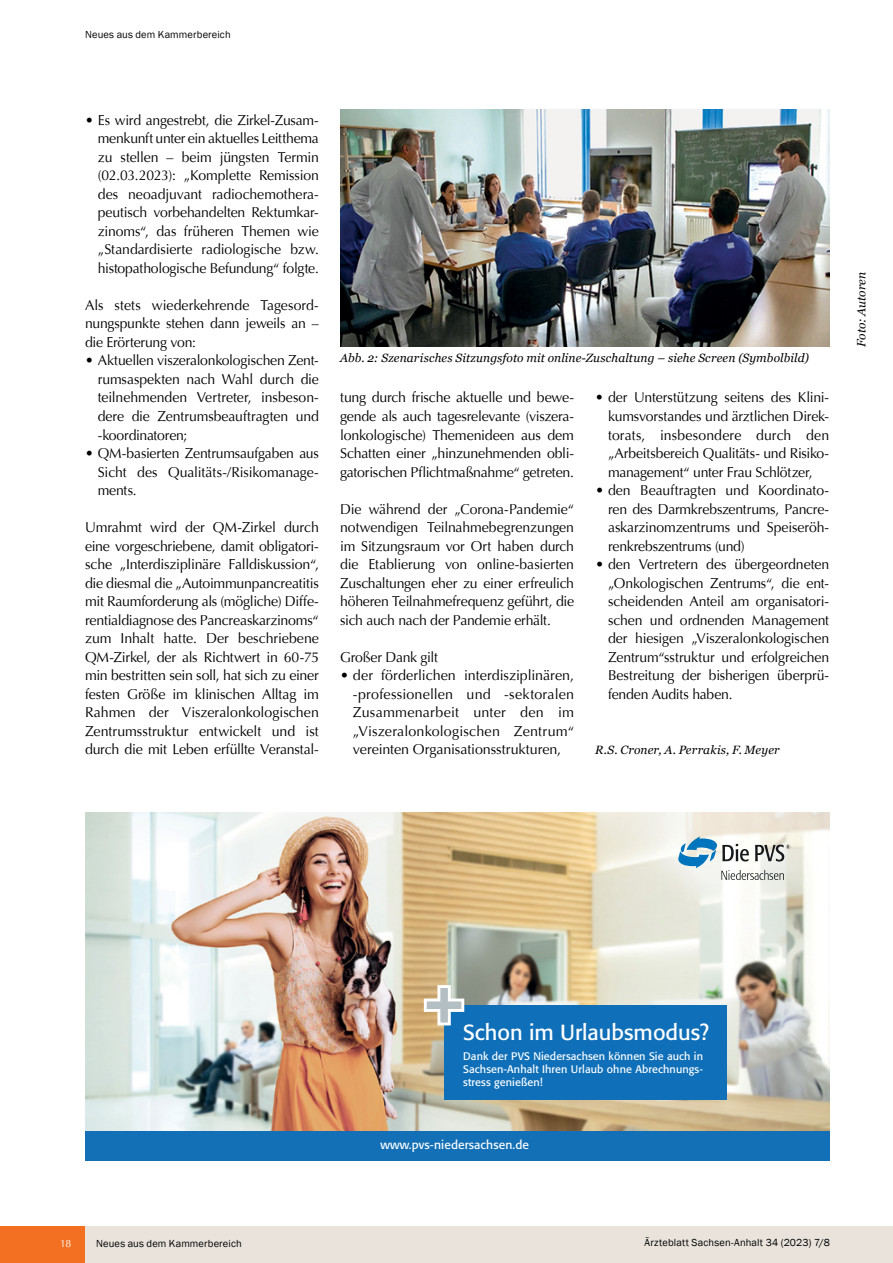
<style>
.page{position:relative;width:893px;height:1263px;background:#fff}
.page>*{position:absolute;margin:0;border:0;box-sizing:border-box;transform-origin:0 0}
.t1{font:21.6px "Formata";color:#fff}
.t2{font:14.25px/18.5px "Optima";letter-spacing:-.01em;color:#000;text-align:justify}
.t3{font:italic 12px "Georgia";letter-spacing:.01em;color:#000}
.t4{font:12px "Formata";letter-spacing:.01em;color:#fff}
.t5{font:10.8px/13px "Formata";letter-spacing:.01em;color:#fff;text-align:justify}
.t6{font:10.5px "Franklin Gothic";letter-spacing:.015em;color:#000}
.t7{font:10.5px "Optima";color:#fff}
</style>
<div class="page">
<div style="left:0;top:1226px;width:893px;height:37px;background:#e9e3dc"></div>
<div style="left:0;top:1226px;width:85px;height:37px;background:#f36f21"></div>
<img style="left:340px;top:110px;width:489px;height:237px">
<img style="left:85px;top:812px;width:744px;height:319px">
<div style="left:85px;top:1131px;width:744px;height:30px;background:#1370b7"></div>
<svg style="left:678px;top:836px;width:112px;height:44px"></svg>
<div style="left:444px;top:1005px;width:282px;height:95px;background:#0f70b9"></div>
<svg style="left:422px;top:983px;width:44px;height:44px"></svg>
<p class="t6" style="left:85px;top:28px;width:147px">Neues aus dem Kammerbereich</p>
<p class="t2" style="left:98px;top:111px;width:223px;text-indent:-13px">• Es wird angestrebt, die Zirkel-Zusam&shy;menkunft unter ein aktuelles Leitthema zu stellen – beim jüngsten Termin (02.03.2023): „Komplette Remission des neoadjuvant radiochemothera&shy;peutisch vorbehandelten Rektumkar&shy;zinoms“, das früheren Themen wie „Standardisierte radiologische bzw. histopathologische Befundung“ folgte.</p>
<p class="t2" style="left:85px;top:296px;width:235px">Als stets wiederkehrende Tagesord&shy;nungspunkte stehen dann jeweils an – die Erörterung von:</p>
<p class="t2" style="left:98px;top:352px;width:223px;text-indent:-13px">• Aktuellen viszeralonkologischen Zent&shy;rumsaspekten nach Wahl durch die teilnehmenden Vertreter, insbeson&shy;dere die Zentrumsbeauftragten und -koordinatoren;</p>
<p class="t2" style="left:98px;top:444px;width:223px;text-indent:-13px">• QM-basierten Zentrumsaufgaben aus Sicht des Qualitäts-/Risikomanage&shy;ments.</p>
<p class="t2" style="left:85px;top:518px;width:235px">Umrahmt wird der QM-Zirkel durch eine vorgeschriebene, damit obligatori&shy;sche „Interdisziplinäre Falldiskussion“, die diesmal die „Autoimmunpancreatitis mit Raumforderung als (mögliche) Diffe&shy;rentialdiagnose des Pancreaskarzinoms“ zum Inhalt hatte. Der beschriebene QM-Zirkel, der als Richtwert in 60-75 min bestritten sein soll, hat sich zu einer festen Größe im klinischen Alltag im Rahmen der Viszeralonkologischen Zentrumsstruktur entwickelt und ist durch die mit Leben erfüllte Veranstal-</p>
<p class="t3" style="left:340px;top:350px;width:470px">Abb. 2: Szenarisches Sitzungsfoto mit online-Zuschaltung – siehe Screen (Symbolbild)</p>
<p class="t2" style="left:340px;top:389px;width:235px">tung durch frische aktuelle und bewe&shy;gende als auch tagesrelevante (viszera&shy;lonkologische) Themenideen aus dem Schatten einer „hinzunehmenden obli&shy;gatorischen Pflichtmaßnahme“ getreten.</p>
<p class="t2" style="left:340px;top:500px;width:235px">Die während der „Corona-Pandemie“ notwendigen Teilnahmebegrenzungen im Sitzungsraum vor Ort haben durch die Etablierung von online-basierten Zuschaltungen eher zu einer erfreulich höheren Teilnahmefrequenz geführt, die sich auch nach der Pandemie erhält.</p>
<p class="t2" style="left:340px;top:648px;width:99px">Großer Dank gilt</p>
<p class="t2" style="left:353px;top:666px;width:223px;text-indent:-13px">• der förderlichen interdisziplinären, -professionellen und -sektoralen Zusammenarbeit unter den im „Viszeralonkologischen Zentrum“ vereinten Organisationsstrukturen,</p>
<p class="t2" style="left:608px;top:389px;width:223px;text-indent:-13px">• der Unterstützung seitens des Klini&shy;kumsvorstandes und ärztlichen Direk&shy;torats, insbesondere durch den „Arbeitsbereich Qualitäts- und Risiko&shy;management“ unter Frau Schlötzer,</p>
<p class="t2" style="left:608px;top:481px;width:223px;text-indent:-13px">• den Beauftragten und Koordinato&shy;ren des Darmkrebszentrums, Pancre&shy;askarzinomzentrums und Speiseröh&shy;renkrebszentrums (und)</p>
<p class="t2" style="left:608px;top:555px;width:223px;text-indent:-13px">• den Vertretern des übergeordneten „Onkologischen Zentrums“, die ent&shy;scheidenden Anteil am organisatori&shy;schen und ordnenden Management der hiesigen „Viszeralonkologischen Zentrum“sstruktur und erfolgreichen Bestreitung der bisherigen überprü&shy;fenden Audits haben.</p>
<p class="t3" style="left:595px;top:742px;width:186px">R.S. Croner, A. Perrakis, F. Meyer</p>
<p class="t3" style="left:854px;top:347px;width:77px;rotate:-90deg">Foto: Autoren</p>
<h1 class="t1" style="left:463px;top:1019px;width:248px">Schon im Urlaubsmodus?</h1>
<p class="t5" style="left:463px;top:1050px;width:241px">Dank der PVS Niedersachsen können Sie auch in Sachsen-Anhalt Ihren Urlaub ohne Abrechnungs&shy;stress genießen!</p>
<p class="t4" style="left:380px;top:1138px;width:150px">www.pvs-niedersachsen.de</p>
<p class="t7" style="left:60px;top:1237px;width:13px">18</p>
<p class="t6" style="left:645px;top:1236px;width:187px">Ärzteblatt Sachsen-Anhalt 34 (2023) 7/8</p>
<p class="t6" style="left:96px;top:1237px;width:147px">Neues aus dem Kammerbereich</p>
</div>
